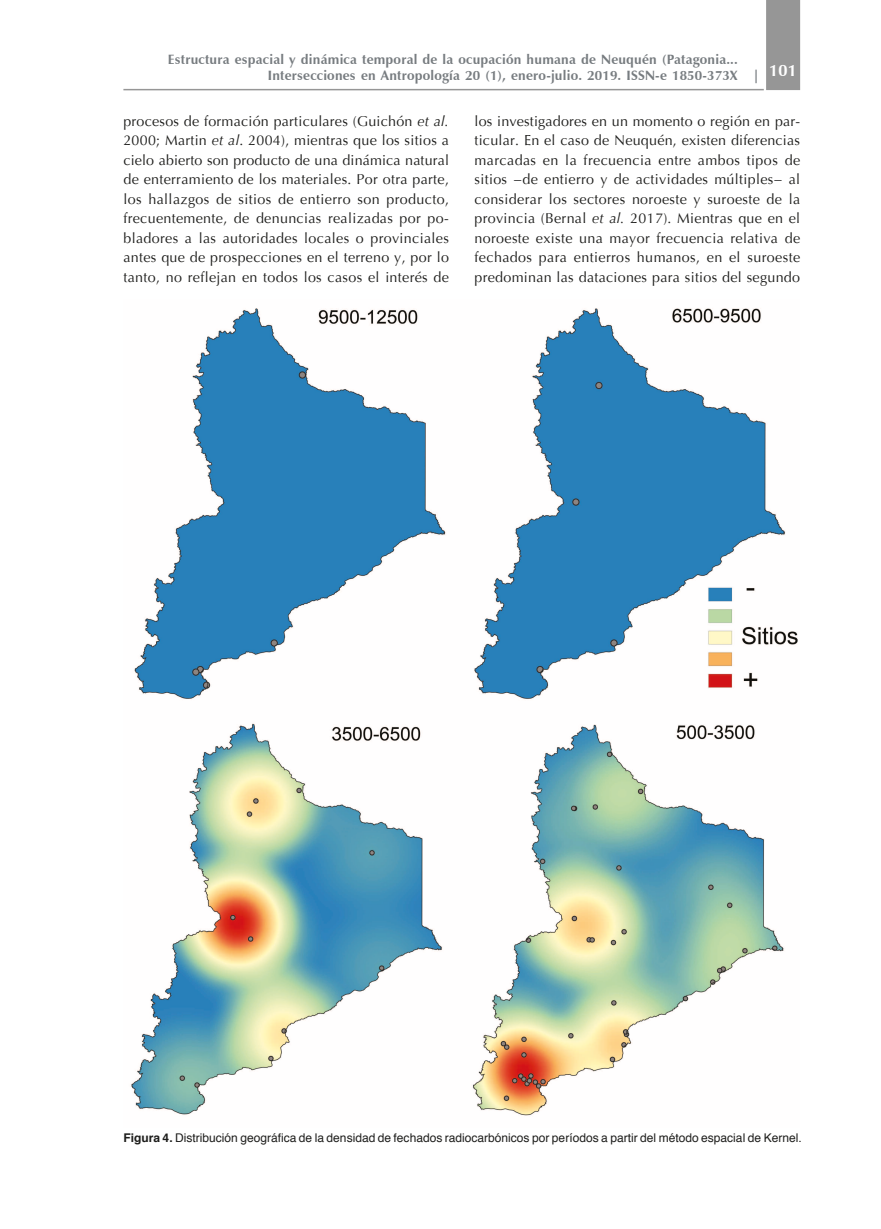
<style>
.page{position:relative;width:881px;height:1229px;background:#fff}
.page>*{position:absolute;margin:0;border:0;box-sizing:border-box;transform-origin:0 0}
.t1{font:700 16.5px "Zapf Humanist 601 BT";color:#fff}
.t2{font:14.25px/19.5px "Optima";letter-spacing:.02em;color:#1d1d1b;text-align:justify}
.t3{font:700 13.5px/16.5px "Zapf Humanist 601 BT";letter-spacing:.015em;color:#777c80;text-align:right}
.t4{font:12px "Helvetica";color:#1d1d1b}
.s1{color:#000}
.s2{font-style:italic}
.s3{font-weight:700}
</style>
<div class="page">
<hr style="left:123px;top:89px;width:640px;height:1px;background:#969696">
<div style="left:766px;top:0;width:33px;height:90px;background:#969696"></div>
<img style="left:131px;top:308px;width:667px;height:808px">
<p class="t3" style="left:168px;top:51px;width:571px">Estructura espacial y dinámica temporal de la ocupación humana de Neuquén (Patagonia...<br>Intersecciones en Antropología 20 (1), enero-julio. 2019. ISSN-e 1850-373X</p>
<p class="t2" style="left:474px;top:111px;width:327px">los investigadores en un momento o región en par&shy;ticular. En el caso de Neuquén, existen diferencias marcadas en la frecuencia entre ambos tipos de sitios <span class="s1">−</span>de entierro y de actividades múltiples<span class="s1">−</span> al considerar los sectores noroeste y suroeste de la provincia (Bernal <span class="s2">et al.</span> 2017). Mientras que en el noroeste existe una mayor frecuencia relativa de fechados para entierros humanos, en el suroeste predominan las dataciones para sitios del segundo</p>
<p class="t1" style="left:752px;top:60px;width:45px"><sub>|</sub> 101</p>
<p class="t2" style="left:123px;top:111px;width:327px">procesos de formación particulares (Guichón <span class="s2">et al.<br></span>2000; Martin <span class="s2">et al</span>. 2004), mientras que los sitios a cielo abierto son producto de una dinámica natural de enterramiento de los materiales. Por otra parte, los hallazgos de sitios de entierro son producto, frecuentemente, de denuncias realizadas por po&shy;bladores a las autoridades locales o provinciales antes que de prospecciones en el terreno y, por lo tanto, no reflejan en todos los casos el interés de</p>
<p class="t4" style="left:123px;top:1128px;width:679px"><span class="s3">Figura 4.</span> Distribución geográfica de la densidad de fechados radiocarbónicos por períodos a partir del método espacial de Kernel.</p>
</div>
